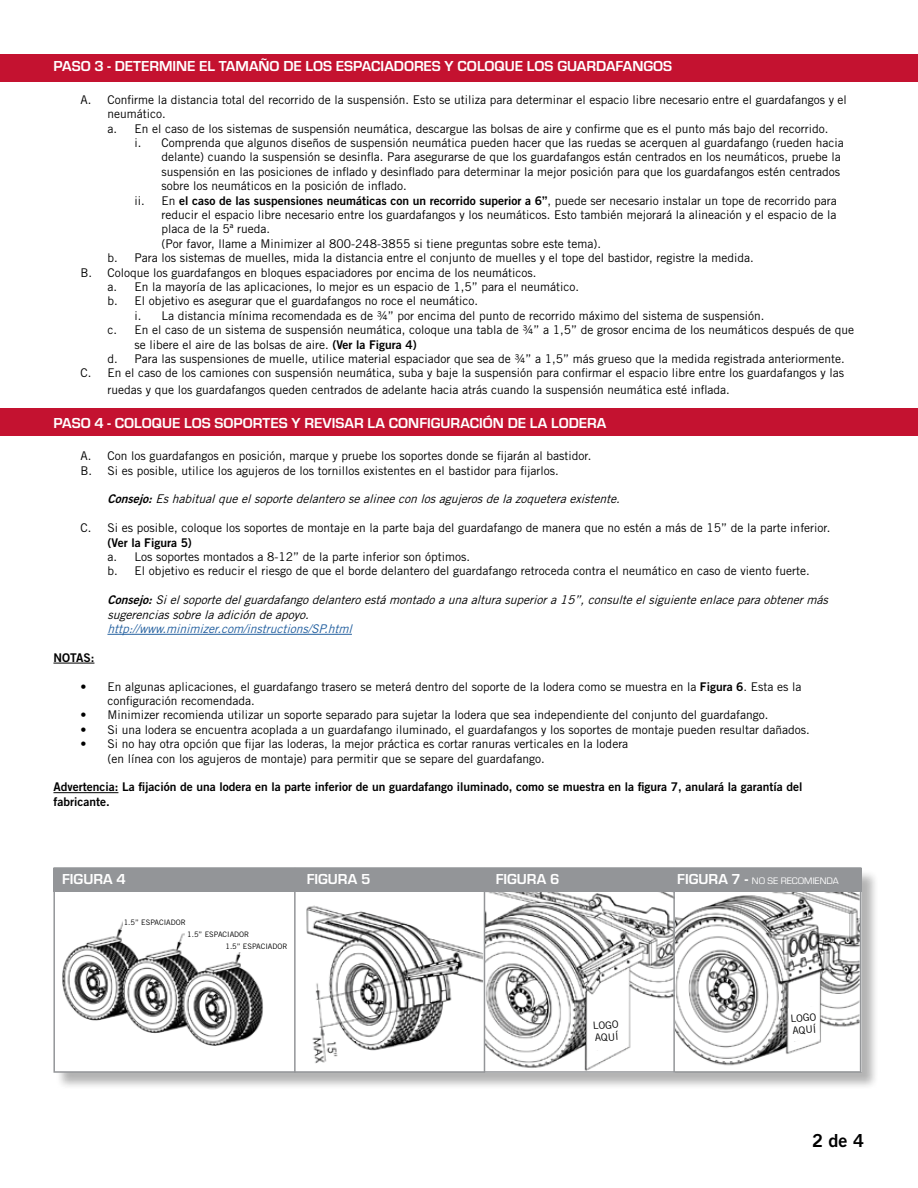
<style>
.page{position:relative;width:918px;height:1188px;background:#fff}
.page>*{position:absolute;margin:0;border:0;box-sizing:border-box;transform-origin:0 0}
.t1{font:18px "Trade Gothic LT Std Bd 2";color:#000}
.t2{font:700 15px "Eurostile";color:#fff}
.t3{font:12px/14.4px "Trade Gothic LT Std";color:#000}
.t4{font:12px/14.4px "Trade Gothic LT Std Bd 2";color:#000}
.t5{font:italic 12px/14.4px "Trade Gothic LT Std";color:#000}
.t6{font:italic 12px "Trade Gothic LT Std";color:#215e9e}
.t7{font:10.2px/12.1px "Trade Gothic LT Std";color:#000}
.t8{font:9.75px "Eurostile";color:#fff}
.t9{font:7.5px/12.3px "Trade Gothic LT Std";color:#000}
.s1{font-family:"Trade Gothic LT Std"}
.s2{font-family:"Trade Gothic LT Std Bd 2"}
.s3{font-weight:700;font-size:15px}
</style>
<div class="page">
<div style="left:0;top:54px;width:918px;height:28px;background:#c41230"></div>
<div style="left:0;top:408px;width:918px;height:28px;background:#c41230"></div>
<hr style="left:107px;top:634px;width:245px;height:1px;background:#215e9e">
<hr style="left:53px;top:663px;width:41px;height:1px;background:#000">
<hr style="left:53px;top:792px;width:65px;height:1px;background:#000">
<div style="left:55px;top:869px;width:824px;height:221px;background:#000;opacity:.3"></div>
<div style="left:53px;top:867px;width:809px;height:205px;background:#fff"></div>
<img style="left:485px;top:892px;width:374px;height:178px">
<img style="left:307px;top:892px;width:177px;height:173px">
<div style="left:53px;top:868px;width:809px;height:24px;background:#939598"></div>
<img style="left:62px;top:921px;width:201px;height:125px">
<div style="left:53px;top:867px;width:809px;height:206px;border:2px solid #939598"></div>
<hr style="left:294px;top:868px;width:2px;height:205px;background:#939598">
<hr style="left:484px;top:868px;width:1px;height:204px;background:#939598">
<hr style="left:673px;top:868px;width:2px;height:204px;background:#939598">
<div style="left:124px;top:917px;width:51px;height:11px;background:#fff"></div>
<div style="left:186px;top:929px;width:51px;height:11px;background:#fff"></div>
<div style="left:223px;top:942px;width:67px;height:10px;background:#fff"></div>
<svg style="left:788px;top:1006px;width:32px;height:35px"></svg>
<svg style="left:588px;top:1011px;width:36px;height:40px"></svg>
<p class="t2" style="left:53px;top:56px;width:620px">PASO 3 - DETERMINE EL TAMAÑO DE LOS ESPACIADORES Y COLOQUE LOS GUARDAFANGOS</p>
<p class="t3" style="left:107px;top:92px;width:741px;text-indent:-27px">A. Confirme la distancia total del recorrido de la suspensión. Esto se utiliza para determinar el espacio libre necesario entre el guardafangos y el neumático.<br>a. En el caso de los sistemas de suspensión neumática, descargue las bolsas de aire y confirme que es el punto más bajo del recorrido.</p>
<p class="t3" style="left:161px;top:135px;width:684px;text-indent:-27px">i. Comprenda que algunos diseños de suspensión neumática pueden hacer que las ruedas se acerquen al guardafango (rueden hacia delante) cuando la suspensión se desinfla. Para asegurarse de que los guardafangos están centrados en los neumáticos, pruebe la suspensión en las posiciones de inflado y desinflado para determinar la mejor posición para que los guardafangos estén centrados sobre los neumáticos en la posición de inflado.</p>
<p class="t4" style="left:134px;top:193px;width:704px"><span class="s1">ii. En</span> el caso de las suspensiones neumáticas con un recorrido superior a 6”<span class="s1">, puede ser necesario instalar un tope de recorrido para</span></p>
<p class="t3" style="left:161px;top:207px;width:676px">reducir el espacio libre necesario entre los guardafangos y los neumáticos. Esto también mejorará la alineación y el espacio de la</p>
<p class="t3" style="left:161px;top:222px;width:110px">placa de la 5ª rueda.</p>
<p class="t3" style="left:161px;top:236px;width:441px">(Por favor, llame a Minimizer al 800-248-3855 si tiene preguntas sobre este tema).</p>
<p class="t3" style="left:107px;top:251px;width:648px">b. Para los sistemas de muelles, mida la distancia entre el conjunto de muelles y el tope del bastidor, registre la medida.</p>
<p class="t3" style="left:80px;top:265px;width:457px">B. Coloque los guardafangos en bloques espaciadores por encima de los neumáticos.</p>
<p class="t3" style="left:107px;top:279px;width:473px">a. En la mayoría de las aplicaciones, lo mejor es un espacio de 1,5” para el neumático.</p>
<p class="t3" style="left:107px;top:294px;width:372px">b. El objetivo es asegurar que el guardafangos no roce el neumático.</p>
<p class="t3" style="left:134px;top:308px;width:631px">i. La distancia mínima recomendada es de ¾” por encima del punto de recorrido máximo del sistema de suspensión.</p>
<p class="t3" style="left:107px;top:323px;width:748px">c. En el caso de un sistema de suspensión neumática, coloque una tabla de ¾” a 1,5” de grosor encima de los neumáticos después de que</p>
<p class="t3" style="left:134px;top:337px;width:284px">se libere el aire de las bolsas de aire. <span class="s2">(Ver la Figura 4)</span></p>
<p class="t3" style="left:107px;top:351px;width:739px">d. Para las suspensiones de muelle, utilice material espaciador que sea de ¾” a 1,5” más grueso que la medida registrada anteriormente.</p>
<p class="t3" style="left:80px;top:366px;width:765px">C. En el caso de los camiones con suspensión neumática, suba y baje la suspensión para confirmar el espacio libre entre los guardafangos y las</p>
<p class="t3" style="left:107px;top:382px;width:624px">ruedas y que los guardafangos queden centrados de adelante hacia atrás cuando la suspensión neumática esté inflada.</p>
<p class="t2" style="left:53px;top:412px;width:555px">PASO 4 - COLOQUE LOS SOPORTES Y REVISAR LA CONFIGURACIÓN DE LA LODERA</p>
<p class="t3" style="left:80px;top:449px;width:512px">A. Con los guardafangos en posición, marque y pruebe los soportes donde se fijarán al bastidor.<br>B. Si es posible, utilice los agujeros de los tornillos existentes en el bastidor para fijarlos.</p>
<p class="t5" style="left:107px;top:492px;width:518px"><span class="s2">Consejo:</span>Eshabitualqueelsoportedelanterosealineeconlosagujerosdelazoqueteraexistente.</p>
<p class="t3" style="left:80px;top:521px;width:752px">C. Si es posible, coloque los soportes de montaje en la parte baja del guardafango de manera que no estén a más de 15” de la parte inferior.</p>
<p class="t4" style="left:107px;top:535px;width:86px">(Ver la Figura 5)</p>
<p class="t3" style="left:107px;top:549px;width:704px">a. Los soportes montados a 8-12” de la parte inferior son óptimos.<br>b. El objetivo es reducir el riesgo de que el borde delantero del guardafango retroceda contra el neumático en caso de viento fuerte.</p>
<p class="t5" style="left:107px;top:593px;width:726px"><span class="s2">Consejo:</span>Sielsoportedelguardafangodelanteroestámontadoaunaalturasuperiora15”,consulteelsiguienteenlaceparaobtenermás sugerenciassobrelaadicióndeapoyo.</p>
<p class="t6" style="left:107px;top:622px;width:250px">http://www.minimizer.com/instructions/SP.html</p>
<p class="t4" style="left:53px;top:650px;width:43px">NOTAS:</p>
<p class="t3" style="left:107px;top:679px;width:696px;text-indent:-27px">• En algunas aplicaciones, el guardafango trasero se meterá dentro del soporte de la lodera como se muestra en la <span class="s2">Figura 6</span>. Esta es la configuración recomendada.</p>
<p class="t3" style="left:80px;top:708px;width:689px">• Minimizer recomienda utilizar un soporte separado para sujetar la lodera que sea independiente del conjunto del guardafango.</p>
<p class="t3" style="left:80px;top:722px;width:731px">• Si una lodera se encuentra acoplada a un guardafango iluminado, el guardafangos y los soportes de montaje pueden resultar dañados.</p>
<p class="t3" style="left:107px;top:737px;width:522px;text-indent:-27px">• Si no hay otra opción que fijar las loderas, la mejor práctica es cortar ranuras verticales en la lodera (en línea con los agujeros de montaje) para permitir que se separe del guardafango.</p>
<p class="t4" style="left:53px;top:780px;width:750px">Advertencia: La fijación de una lodera en la parte inferior de un guardafango iluminado, como se muestra en la figura 7, anulará la garantía del fabricante.</p>
<p class="t2" style="left:62px;top:868px;width:65px">FIGURA 4</p>
<p class="t2" style="left:307px;top:868px;width:65px">FIGURA 5</p>
<p class="t2" style="left:496px;top:868px;width:65px">FIGURA 6</p>
<p class="t8" style="left:677px;top:874px;width:163px"><span class="s3">FIGURA 7 -</span> NO SE RECOMIENDA</p>
<p class="t9" style="left:124px;top:916px;width:64px">1.5” ESPACIADOR</p>
<p class="t9" style="left:225px;top:928px;width:64px;text-indent:-38px">1.5” ESPACIADOR<br>1.5” ESPACIADOR</p>
<p class="t7" style="left:592px;top:1020px;width:27px;rotate:-4deg">LOGO<br>AQUÍ</p>
<p class="t7" style="left:790px;top:1012px;width:27px;rotate:-4deg">LOGO<br>AQUÍ</p>
<h1 class="t1" style="left:812px;top:1129px;width:53px">2 de 4</h1>
</div>
